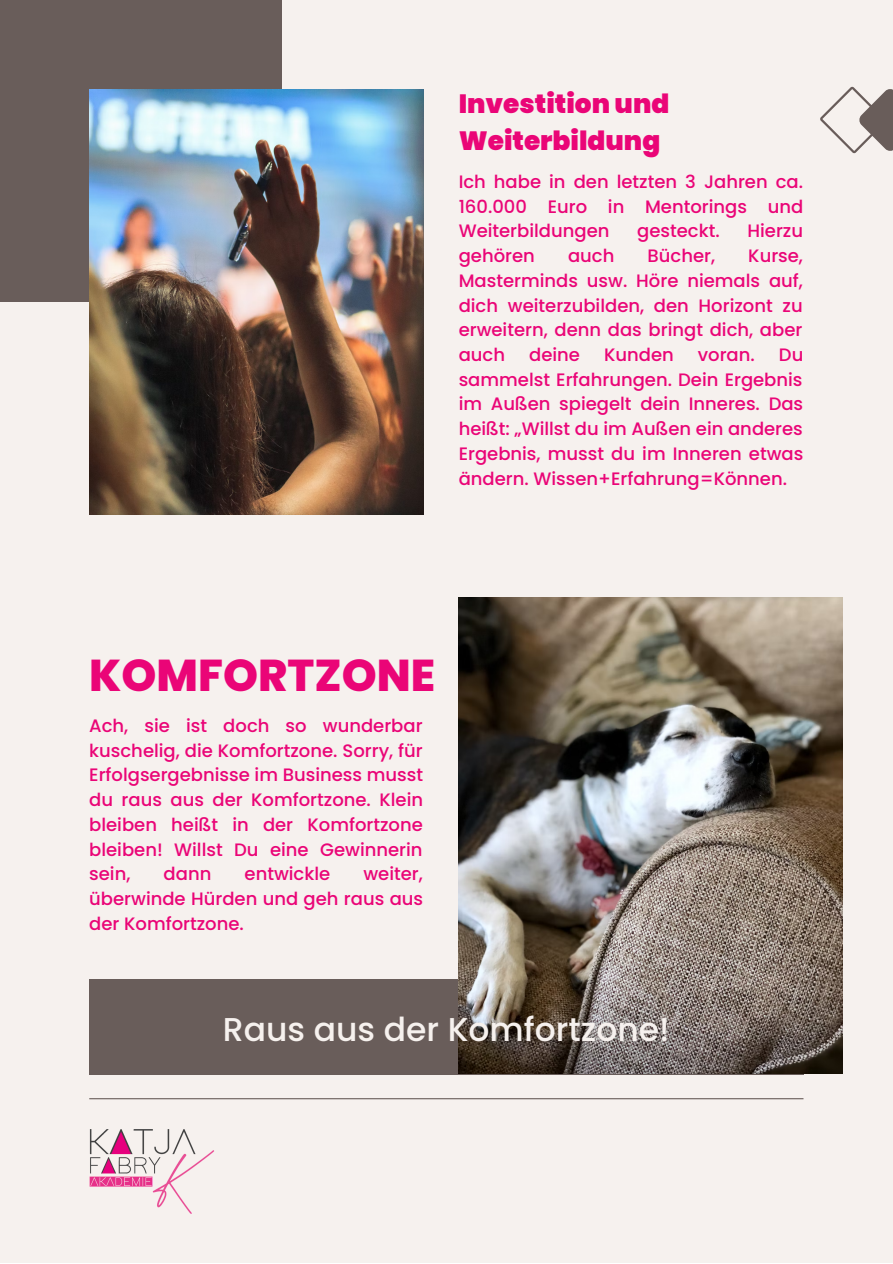
<style>
.page{position:relative;width:893px;height:1264px;background:#fff}
.page>*{position:absolute;margin:0;border:0;box-sizing:border-box;transform-origin:0 0}
.t1{font:800 44.55px "Poppins";color:#ea0577}
.t2{font:500 33px "Poppins";color:#f6f1ee}
.t3{font:900 26.4px/36.9px "Poppins";color:#ea0577}
.t4{font:500 18px/24.8px "Poppins";color:#ea0577;text-align:justify}
</style>
<div class="page">
<div style="left:0;top:0;width:892px;height:1262px;background:#f6f1ee"></div>
<div style="left:0;top:0;width:281px;height:302px;background:#695d5a"></div>
<img style="left:89px;top:89px;width:334px;height:425px">
<hr style="left:89px;top:1098px;width:714px;height:1px;background:#695d5a">
<div style="left:89px;top:979px;width:714px;height:95px;background:#695d5a"></div>
<svg style="left:820px;top:86px;width:72px;height:68px"></svg>
<img style="left:458px;top:597px;width:384px;height:476px">
<img style="left:89px;top:1098px;width:135px;height:116px">
<h3 class="t3" style="left:458px;top:85px;width:212px">Investition und<br>Weiterbildung</h3>
<p class="t4" style="left:458px;top:169px;width:346px">Ich habe in den letzten 3 Jahren ca.<br>160.000 Euro in Mentorings und Weiterbildungen</p>
<p class="t4" style="left:637px;top:218px;width:84px">gesteckt.</p>
<p class="t4" style="left:747px;top:218px;width:57px">Hierzu</p>
<p class="t4" style="left:458px;top:243px;width:78px">gehören</p>
<p class="t4" style="left:568px;top:243px;width:48px">auch</p>
<p class="t4" style="left:647px;top:243px;width:69px">Bücher,</p>
<p class="t4" style="left:458px;top:243px;width:346px;text-indent:289px">Kurse, Masterminds usw. Höre niemals auf, dich weiterzubilden, den Horizont zu erweitern, denn das bringt dich, aber auch</p>
<p class="t4" style="left:529px;top:342px;width:52px">deine</p>
<p class="t4" style="left:604px;top:342px;width:71px">Kunden</p>
<p class="t4" style="left:697px;top:342px;width:58px">voran.</p>
<p class="t4" style="left:458px;top:342px;width:346px;text-indent:320px">Du sammelst Erfahrungen. Dein Ergebnis im Außen spiegelt dein Inneres. Das heißt: „Willst du im Außen ein anderes Ergebnis, musst du im Inneren etwas ändern. Wissen+Erfahrung=Können.</p>
<h1 class="t1" style="left:89px;top:644px;width:347px">KOMFORTZONE</h1>
<p class="t4" style="left:89px;top:713px;width:335px">Ach, sie ist doch so wunderbar kuschelig, die Komfortzone. Sorry, für Erfolgsergebnisse im Business musst du raus aus der Komfortzone. Klein bleiben heißt in der Komfortzone bleiben! Willst Du eine Gewinnerin sein,</p>
<p class="t4" style="left:89px;top:861px;width:335px;text-indent:274px">weiter, überwinde Hürden und geh raus aus der Komfortzone.</p>
<p class="t4" style="left:164px;top:861px;width:49px">dann</p>
<p class="t4" style="left:244px;top:861px;width:87px">entwickle</p>
<h2 class="t2" style="left:223px;top:1006px;width:448px">Raus aus der Komfortzone!</h2>
</div>
